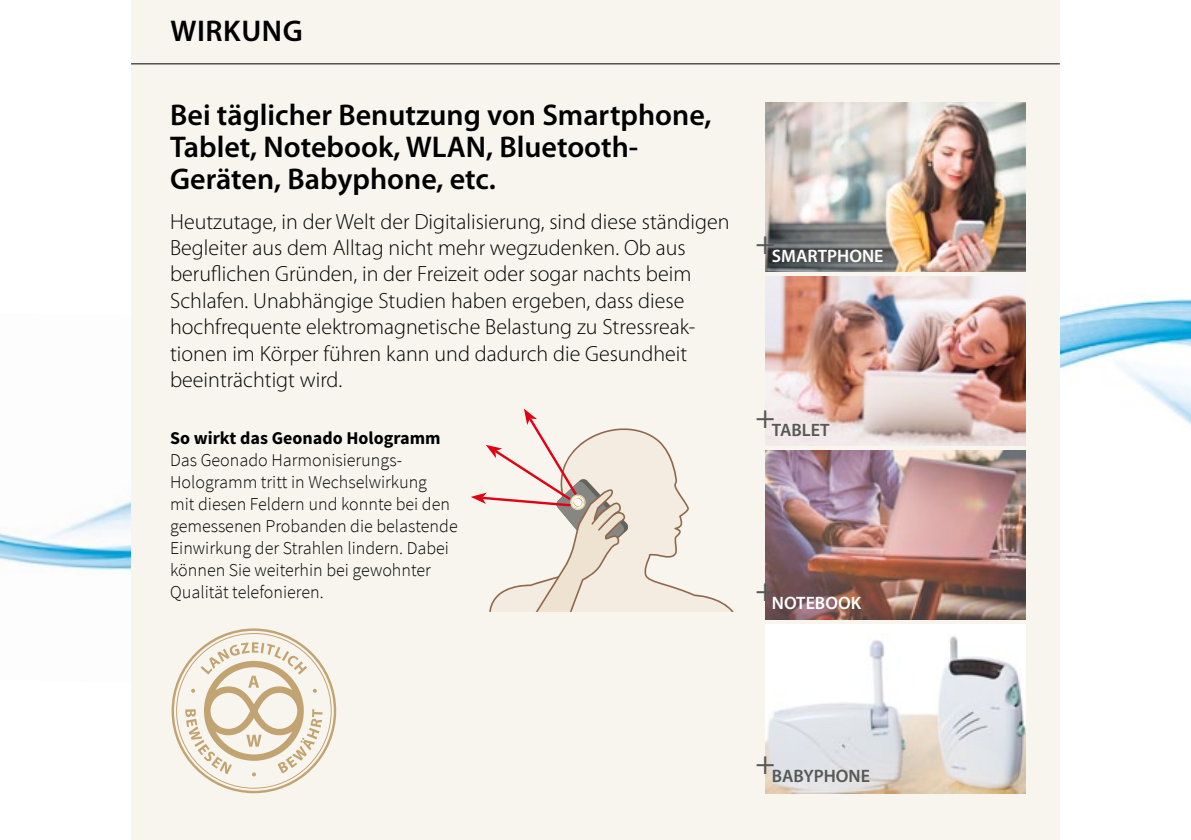
<style>
.page{position:relative;width:1191px;height:840px;background:#fff}
.page>*{position:absolute;margin:0;border:0;box-sizing:border-box;transform-origin:0 0}
.t1{font:33px "Myriad Pro";color:#565757}
.t2{font:600 30px/32px "Myriad Pro";color:#000}
.t3{font:300 22px/26.4px "Myriad Pro";color:#000}
.t4{font:300 18px/22px "Source Sans Pro";color:#000}
.t5{font:700 18px "Source Sans Pro";color:#000}
.t6{font:600 18px "Myriad Pro";color:#fff}
.t7{font:600 18px "Myriad Pro";color:#565757}
</style>
<div class="page">
<img style="left:0;top:500px;width:131px;height:71px">
<img style="left:1059px;top:41px;width:132px;height:798px">
<div style="left:131px;top:0;width:928px;height:839px;background:#f8f5ee"></div>
<hr style="left:131px;top:63px;width:928px;height:1px;background:#000">
<img style="left:765px;top:102px;width:260px;height:169px">
<img style="left:765px;top:450px;width:260px;height:169px">
<img style="left:765px;top:276px;width:260px;height:169px">
<img style="left:765px;top:624px;width:260px;height:169px">
<svg style="left:628px;top:428px;width:105px;height:183px"></svg>
<svg style="left:471px;top:408px;width:157px;height:203px"></svg>
<svg style="left:171px;top:628px;width:165px;height:164px"></svg>
<h2 class="t2" style="left:170px;top:15px;width:55px">WIRKUN</h2>
<h2 class="t2" style="left:283px;top:15px;width:21px">G</h2>
<h2 class="t2" style="left:170px;top:98px;width:543px">Bei täglicher Benutzung von Smartphone,<br>Tablet, Notebook, WLAN, Bluetooth-<br>Geräten, Babyphone, etc.</h2>
<p class="t3" style="left:170px;top:208px;width:561px">Heutzutage, in der Welt der Digitalisierung, sind diese ständigen Begleiter aus dem Alltag nicht mehr wegzudenken. Ob aus beruflichen Gründen, in der Freizeit oder sogar nachts beim Schlafen. Unabhängige Studien haben ergeben, dass diese hochfrequente elektromagnetische Belastung zu Stressreak&shy;tionen im Körper führen kann und dadurch die Gesundheit beeinträchtigt wird.</p>
<p class="t5" style="left:170px;top:426px;width:272px">So wirkt das Geonado Hologramm</p>
<p class="t4" style="left:170px;top:448px;width:289px">Das Geonado Harmonisierungs-Hologramm tritt in Wechselwirkung<br>mit diesen Feldern und konnte bei den gemessenen Probanden die belastende Einwirkung der Strahlen lindern. Dabei können Sie weiterhin bei gewohnter Qualität telefonieren.</p>
<h1 class="t1" style="left:755px;top:222px;width:21px">+</h1>
<p class="t6" style="left:772px;top:244px;width:78px">SMARTPHONE</p>
<h1 class="t1" style="left:755px;top:396px;width:21px">+</h1>
<p class="t7" style="left:772px;top:418px;width:49px">TABLET</p>
<h1 class="t1" style="left:755px;top:569px;width:21px">+</h1>
<p class="t6" style="left:772px;top:591px;width:12px">NOTE</p>
<p class="t6" style="left:815px;top:591px;width:24px">BOOK</p>
<h1 class="t1" style="left:755px;top:742px;width:21px">+</h1>
<p class="t7" style="left:772px;top:764px;width:64px">BABYPHONE</p>
</div>
